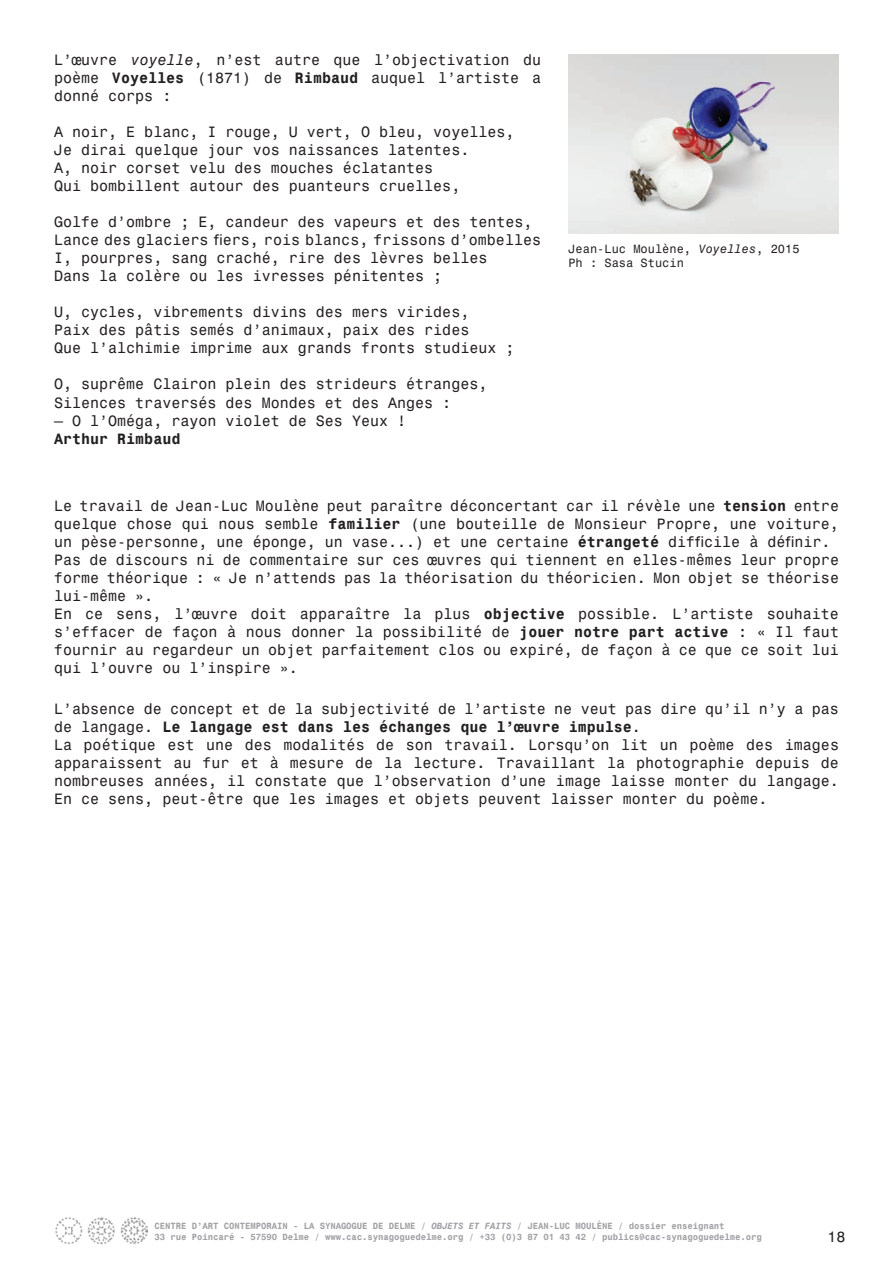
<style>
.page{position:relative;width:893px;height:1263px;background:#fff}
.page>*{position:absolute;margin:0;border:0;box-sizing:border-box;transform-origin:0 0}
.t1{font:15px/18px "Monospace 821 BT";color:#231f20}
.t2{font:700 15px "Monospace 821 BT";color:#231f20}
.t3{font:12px/14.4px "Monospace 821 BT";color:#231f20}
.t4{font:700 9px/10.8px "Monospace 821 BT";letter-spacing:-.01em;color:#a0a1a5}
.s1{font-style:italic}
.s2{font-weight:700}
</style>
<div class="page">
<img style="left:56px;top:1217px;width:92px;height:28px">
<img style="left:568px;top:54px;width:271px;height:180px">
<p class="t1" style="left:54px;top:51px;width:489px;text-align:justify">L’œuvre <span class="s1">voyelle</span>, n’est autre que l’objectivation du poème <span class="s2">Voyelles</span> (1871) de <span class="s2">Rimbaud</span> auquel l’artiste a donné corps :</p>
<p class="t1" style="left:54px;top:123px;width:462px">A noir, E blanc, I rouge, U vert, O bleu, voyelles, Je dirai quelque jour vos naissances latentes.<br>A, noir corset velu des mouches éclatantes<br>Qui bombillent autour des puanteurs cruelles,</p>
<p class="t1" style="left:54px;top:213px;width:489px">Golfe d’ombre ; E, candeur des vapeurs et des tentes, Lance des glaciers fiers, rois blancs, frissons d’ombelles I, pourpres, sang craché, rire des lèvres belles<br>Dans la colère ou les ivresses pénitentes ;</p>
<p class="t1" style="left:54px;top:303px;width:462px">U, cycles, vibrements divins des mers virides,<br>Paix des pâtis semés d’animaux, paix des rides<br>Que l’alchimie imprime aux grands fronts studieux ;</p>
<p class="t1" style="left:54px;top:375px;width:435px">O, suprême Clairon plein des strideurs étranges,<br>Silences traversés des Mondes et des Anges :</p>
<p class="t1" style="left:54px;top:411px;width:354px">— O l’Oméga, rayon violet de Ses Yeux !</p>
<p class="t2" style="left:54px;top:429px;width:128px">Arthur Rimbaud</p>
<p class="t3" style="left:568px;top:241px;width:233px">Jean-Luc Moulène, <span class="s1">Voyelles</span>, 2015<br>Ph : Sasa Stucin</p>
<p class="t1" style="left:54px;top:497px;width:786px">Le travail de Jean-Luc Moulène peut paraître déconcertant car il révèle une <span class="s2">tension</span> entre quelque chose qui nous semble <span class="s2">familier</span> (une bouteille de Monsieur Propre, une voiture, un pèse-personne, une éponge, un vase...) et une certaine <span class="s2">étrangeté</span> difficile à définir.<br>Pas de discours ni de commentaire sur ces œuvres qui tiennent en elles-mêmes leur propre forme théorique : « Je n’attends pas la théorisation du théoricien. Mon objet se théorise lui-même ».<br>En ce sens, l’œuvre doit apparaître la plus <span class="s2">objective</span> possible. L’artiste souhaite s’effacer de façon à nous donner la possibilité de <span class="s2">jouer notre part active</span> : « Il faut fournir au regardeur un objet parfaitement clos ou expiré, de façon à ce que ce soit lui qui l’ouvre ou l’inspire ».</p>
<p class="t1" style="left:54px;top:700px;width:786px">L’absence de concept et de la subjectivité de l’artiste ne veut pas dire qu’il n’y a pas de langage. <span class="s2">Le langage est dans les échanges que l’œuvre impulse</span>.<br>La poétique est une des modalités de son travail. Lorsqu’on lit un poème des images apparaissent au fur et à mesure de la lecture. Travaillant la photographie depuis de nombreuses années, il constate que l’observation d’une image laisse monter du langage.<br>En ce sens, peut-être que les images et objets peuvent laisser monter du poème.</p>
<p class="t4" style="left:154px;top:1220px;width:609px">CENTRE D’ART CONTEMPORAIN - LA SYNAGOGUE DE DELME / <span class="s1">OBJETS ET FAITS</span> / JEAN-LUC MOULÈNE / dossier enseignant<br>33 rue Poincaré - 57590 Delme / www.cac.synagoguedelme.org / +33 (0)3 87 01 43 42 / publics@cac-synagoguedelme.org</p>
<p class="t1" style="left:828px;top:1227px;width:20px">18</p>
</div>
